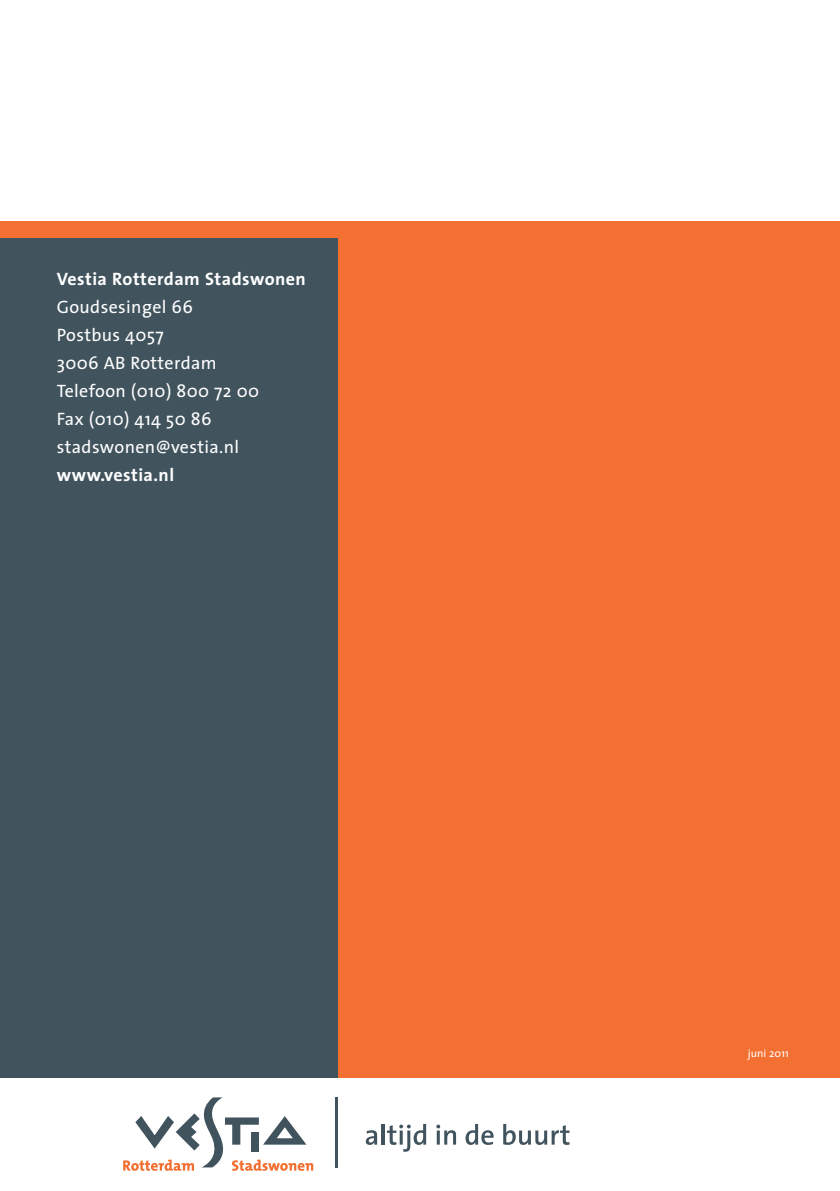
<style>
.page{position:relative;width:840px;height:1191px;background:#fff}
.page>*{position:absolute;margin:0;border:0;box-sizing:border-box;transform-origin:0 0}
.t1{font:18px/28px "The Sans";letter-spacing:.02em;color:#fff}
.t2{font:700 18px "The Sans";letter-spacing:.025em;color:#fff}
.t3{font:11px "The Sans";letter-spacing:.01em;color:#fff}
</style>
<div class="page">
<div style="left:0;top:221px;width:839px;height:856px;background:#f37032"></div>
<svg style="left:123px;top:1097px;width:190px;height:73px"></svg>
<svg style="left:365px;top:1130px;width:12px;height:14px"></svg>
<hr style="left:381px;top:1124px;width:3px;height:20px;background:#41535d">
<svg style="left:387px;top:1123px;width:39px;height:28px"></svg>
<svg style="left:436px;top:1124px;width:20px;height:20px"></svg>
<svg style="left:465px;top:1123px;width:28px;height:21px"></svg>
<svg style="left:503px;top:1123px;width:66px;height:21px"></svg>
<hr style="left:335px;top:1097px;width:3px;height:70px;background:#41535d">
<div style="left:0;top:238px;width:337px;height:839px;background:#41535d"></div>
<p class="t2" style="left:57px;top:264px;width:250px">Vestia Rotterdam Stadswonen</p>
<p class="t1" style="left:57px;top:293px;width:204px">Goudsesingel 66<br>Postbus 4057<br>3006 AB Rotterdam<br>Telefoon (010) 800 72 00<br>Fax (010) 414 50 86 stadswonen@vestia.nl</p>
<p class="t2" style="left:57px;top:460px;width:119px">www.vestia.nl</p>
<p class="t3" style="left:747px;top:1044px;width:43px">juni 2011</p>
</div>
